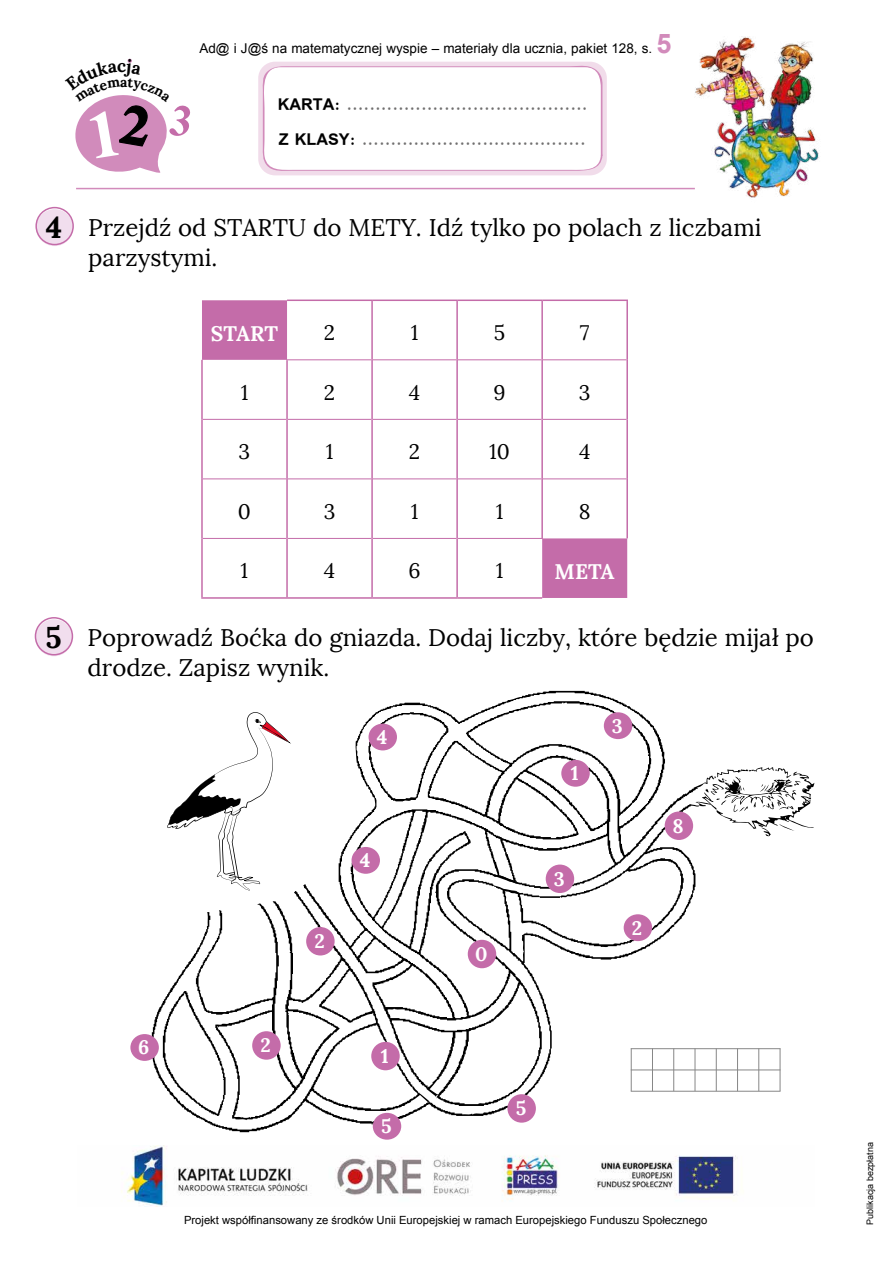
<style>
.page{position:relative;width:893px;height:1263px;background:#fff}
.page>*{position:absolute;margin:0;border:0;box-sizing:border-box;transform-origin:0 0}
.t1{font:700 30px "Lora";color:#000}
.t2{font:24px/30px "Lora";color:#000}
.t3{font:21px "Lora";color:#000}
.t4{font:700 21px "Lora";color:#fff}
.t5{font:700 19.5px "Lora";color:#fff}
.t6{font:700 18px/35.2px "Simplified Arabic";color:#706f6f}
.t7{font:700 17.55px "Lora";color:#000}
.t8{font:700 13.95px "Lora";color:#000}
.t9{font:13.5px "Arial";color:#000}
.t10{font:11.25px "Arial";color:#000}
.t11{font:9px "Arial";color:#000}
.s1{font-weight:700;font-size:27px;color:#d28bbb}
.s2{color:#000}
</style>
<div class="page">
<hr style="left:76px;top:188px;width:619px;height:1px;background:#d28bbb">
<div style="left:258px;top:62px;width:349px;height:113px;background:#f1dcea;border-radius:17px"></div>
<svg style="left:259px;top:65px;width:343px;height:106px"></svg>
<img style="left:695px;top:37px;width:124px;height:161px">
<img style="left:121px;top:1145px;width:615px;height:61px">
<svg style="left:35px;top:207px;width:39px;height:38px"></svg>
<svg style="left:35px;top:617px;width:38px;height:38px"></svg>
<svg style="left:202px;top:300px;width:425px;height:298px"></svg>
<hr style="left:286px;top:359px;width:85px;height:1px;background:#c46ca9">
<hr style="left:373px;top:359px;width:83px;height:1px;background:#c46ca9">
<hr style="left:458px;top:359px;width:83px;height:1px;background:#c46ca9">
<hr style="left:543px;top:359px;width:83px;height:1px;background:#c46ca9">
<hr style="left:203px;top:419px;width:83px;height:1px;background:#c46ca9">
<hr style="left:288px;top:419px;width:83px;height:1px;background:#c46ca9">
<hr style="left:373px;top:419px;width:83px;height:1px;background:#c46ca9">
<hr style="left:458px;top:419px;width:83px;height:1px;background:#c46ca9">
<hr style="left:543px;top:419px;width:83px;height:1px;background:#c46ca9">
<hr style="left:203px;top:478px;width:83px;height:1px;background:#c46ca9">
<hr style="left:288px;top:478px;width:83px;height:1px;background:#c46ca9">
<hr style="left:373px;top:478px;width:83px;height:1px;background:#c46ca9">
<hr style="left:458px;top:478px;width:83px;height:1px;background:#c46ca9">
<hr style="left:543px;top:478px;width:83px;height:1px;background:#c46ca9">
<hr style="left:203px;top:538px;width:83px;height:1px;background:#c46ca9">
<hr style="left:288px;top:538px;width:83px;height:1px;background:#c46ca9">
<hr style="left:373px;top:538px;width:83px;height:1px;background:#c46ca9">
<hr style="left:458px;top:538px;width:85px;height:1px;background:#c46ca9">
<hr style="left:287px;top:300px;width:85px;height:1px;background:#c46ca9">
<hr style="left:372px;top:300px;width:85px;height:1px;background:#c46ca9">
<hr style="left:371px;top:301px;width:2px;height:59px;background:#c46ca9">
<hr style="left:457px;top:300px;width:85px;height:1px;background:#c46ca9">
<hr style="left:456px;top:301px;width:2px;height:59px;background:#c46ca9">
<hr style="left:542px;top:300px;width:86px;height:1px;background:#c46ca9">
<hr style="left:541px;top:301px;width:2px;height:59px;background:#c46ca9">
<hr style="left:626px;top:301px;width:2px;height:59px;background:#c46ca9">
<hr style="left:201px;top:360px;width:2px;height:59px;background:#c46ca9">
<hr style="left:286px;top:360px;width:2px;height:59px;background:#c46ca9">
<hr style="left:371px;top:360px;width:2px;height:59px;background:#c46ca9">
<hr style="left:456px;top:360px;width:2px;height:59px;background:#c46ca9">
<hr style="left:541px;top:360px;width:2px;height:59px;background:#c46ca9">
<hr style="left:626px;top:360px;width:2px;height:59px;background:#c46ca9">
<hr style="left:201px;top:419px;width:2px;height:60px;background:#c46ca9">
<hr style="left:286px;top:419px;width:2px;height:60px;background:#c46ca9">
<hr style="left:371px;top:419px;width:2px;height:60px;background:#c46ca9">
<hr style="left:456px;top:419px;width:2px;height:60px;background:#c46ca9">
<hr style="left:541px;top:419px;width:2px;height:60px;background:#c46ca9">
<hr style="left:626px;top:419px;width:2px;height:60px;background:#c46ca9">
<hr style="left:201px;top:479px;width:2px;height:59px;background:#c46ca9">
<hr style="left:286px;top:479px;width:2px;height:59px;background:#c46ca9">
<hr style="left:371px;top:479px;width:2px;height:59px;background:#c46ca9">
<hr style="left:456px;top:479px;width:2px;height:59px;background:#c46ca9">
<hr style="left:541px;top:479px;width:2px;height:59px;background:#c46ca9">
<hr style="left:626px;top:479px;width:2px;height:59px;background:#c46ca9">
<hr style="left:201px;top:538px;width:2px;height:59px;background:#c46ca9">
<hr style="left:286px;top:538px;width:2px;height:59px;background:#c46ca9">
<hr style="left:371px;top:538px;width:2px;height:59px;background:#c46ca9">
<hr style="left:456px;top:538px;width:2px;height:59px;background:#c46ca9">
<hr style="left:201px;top:597px;width:86px;height:2px;background:#c46ca9">
<hr style="left:287px;top:597px;width:85px;height:2px;background:#c46ca9">
<hr style="left:372px;top:597px;width:85px;height:2px;background:#c46ca9">
<hr style="left:457px;top:597px;width:85px;height:2px;background:#c46ca9">
<svg style="left:151px;top:691px;width:663px;height:441px"></svg>
<svg style="left:705px;top:767px;width:106px;height:45px"></svg>
<svg style="left:758px;top:824px;width:13px;height:12px"></svg>
<svg style="left:340px;top:693px;width:322px;height:19px"></svg>
<svg style="left:307px;top:712px;width:387px;height:410px"></svg>
<svg style="left:167px;top:712px;width:124px;height:179px"></svg>
<div style="left:306px;top:927px;width:29px;height:28px;background:#c46ca9;border-radius:50%"></div>
<div style="left:507px;top:1094px;width:29px;height:29px;background:#c46ca9;border-radius:50%"></div>
<div style="left:546px;top:864px;width:28px;height:29px;background:#c46ca9;border-radius:50%"></div>
<div style="left:371px;top:1042px;width:29px;height:28px;background:#c46ca9;border-radius:50%"></div>
<div style="left:468px;top:940px;width:28px;height:28px;background:#c46ca9;border-radius:50%"></div>
<div style="left:665px;top:811px;width:28px;height:29px;background:#c46ca9;border-radius:50%"></div>
<div style="left:252px;top:1031px;width:29px;height:29px;background:#c46ca9;border-radius:50%"></div>
<div style="left:130px;top:1034px;width:29px;height:27px;background:#c46ca9;border-radius:50%"></div>
<div style="left:373px;top:1113px;width:28px;height:27px;background:#c46ca9;border-radius:50%"></div>
<div style="left:351px;top:847px;width:29px;height:27px;background:#c46ca9;border-radius:50%"></div>
<div style="left:369px;top:724px;width:28px;height:26px;background:#c46ca9;border-radius:50%"></div>
<div style="left:604px;top:712px;width:28px;height:27px;background:#c46ca9;border-radius:50%"></div>
<div style="left:624px;top:914px;width:28px;height:27px;background:#c46ca9;border-radius:50%"></div>
<div style="left:561px;top:760px;width:29px;height:27px;background:#c46ca9;border-radius:50%"></div>
<hr style="left:631px;top:1048px;width:1px;height:43px;background:#878787">
<hr style="left:652px;top:1048px;width:1px;height:43px;background:#878787">
<hr style="left:673px;top:1048px;width:1px;height:43px;background:#878787">
<hr style="left:695px;top:1048px;width:1px;height:43px;background:#878787">
<hr style="left:716px;top:1048px;width:1px;height:43px;background:#878787">
<hr style="left:737px;top:1048px;width:1px;height:43px;background:#878787">
<hr style="left:758px;top:1048px;width:1px;height:43px;background:#878787">
<hr style="left:780px;top:1048px;width:1px;height:43px;background:#878787">
<hr style="left:631px;top:1069px;width:149px;height:1px;background:#878787">
<hr style="left:631px;top:1048px;width:149px;height:1px;background:#878787">
<hr style="left:631px;top:1091px;width:149px;height:1px;background:#878787">
<svg style="left:75px;top:59px;width:115px;height:114px"></svg>
<p class="t7" style="left:117px;top:55px;width:11px">c</p>
<p class="t8" style="left:120px;top:73px;width:9px">a</p>
<p class="t9" style="left:199px;top:39px;width:473px">Ad@ i J@ś na matematycznej wyspie – materiały dla ucznia, pakiet 128, s. <span class="s1">5</span></p>
<p class="t6" style="left:278px;top:87px;width:311px"><span class="s2">KARTA:</span> ..........................................<br><span class="s2">Z KLASY:</span> .......................................</p>
<p class="t1" style="left:46px;top:208px;width:18px">4</p>
<p class="t1" style="left:45px;top:618px;width:18px">5</p>
<p class="t2" style="left:88px;top:213px;width:675px">Przejdź od STARTU do METY. Idź tylko po polach z liczbami parzystymi.</p>
<p class="t4" style="left:211px;top:319px;width:69px">START</p>
<p class="t3" style="left:324px;top:320px;width:13px">2</p>
<p class="t3" style="left:411px;top:320px;width:9px">1</p>
<p class="t3" style="left:494px;top:320px;width:13px">5</p>
<p class="t3" style="left:580px;top:320px;width:11px">7</p>
<p class="t3" style="left:241px;top:379px;width:9px">1</p>
<p class="t3" style="left:324px;top:379px;width:13px">2</p>
<p class="t3" style="left:409px;top:379px;width:13px">4</p>
<p class="t3" style="left:494px;top:379px;width:14px">9</p>
<p class="t3" style="left:579px;top:379px;width:13px">3</p>
<p class="t3" style="left:239px;top:439px;width:13px">3</p>
<p class="t3" style="left:326px;top:439px;width:9px">1</p>
<p class="t3" style="left:409px;top:439px;width:13px">2</p>
<p class="t3" style="left:489px;top:439px;width:22px">10</p>
<p class="t3" style="left:579px;top:439px;width:13px">4</p>
<p class="t3" style="left:238px;top:498px;width:15px">0</p>
<p class="t3" style="left:324px;top:498px;width:13px">3</p>
<p class="t3" style="left:411px;top:498px;width:9px">1</p>
<p class="t3" style="left:496px;top:498px;width:9px">1</p>
<p class="t3" style="left:579px;top:498px;width:13px">8</p>
<p class="t3" style="left:241px;top:558px;width:9px">1</p>
<p class="t3" style="left:324px;top:558px;width:13px">4</p>
<p class="t3" style="left:408px;top:558px;width:14px">6</p>
<p class="t3" style="left:496px;top:558px;width:9px">1</p>
<p class="t4" style="left:555px;top:558px;width:62px">META</p>
<p class="t2" style="left:88px;top:623px;width:728px">Poprowadź Boćka do gniazda. Dodaj liczby, które będzie mijał po drodze. Zapisz wynik.</p>
<p class="t5" style="left:377px;top:724px;width:12px">4</p>
<p class="t5" style="left:314px;top:928px;width:12px">2</p>
<p class="t5" style="left:360px;top:847px;width:12px">4</p>
<p class="t5" style="left:475px;top:941px;width:14px">0</p>
<p class="t5" style="left:571px;top:760px;width:9px">1</p>
<p class="t5" style="left:554px;top:866px;width:12px">3</p>
<p class="t5" style="left:612px;top:713px;width:12px">3</p>
<p class="t5" style="left:673px;top:813px;width:13px">8</p>
<p class="t5" style="left:632px;top:915px;width:12px">2</p>
<p class="t5" style="left:138px;top:1035px;width:13px">6</p>
<p class="t5" style="left:260px;top:1033px;width:12px">2</p>
<p class="t5" style="left:381px;top:1043px;width:9px">1</p>
<p class="t5" style="left:381px;top:1113px;width:12px">5</p>
<p class="t5" style="left:516px;top:1095px;width:12px">5</p>
<p class="t10" style="left:184px;top:1212px;width:525px">Projekt współfinansowany ze środków Unii Europejskiej w ramach Europejskiego Funduszu Społecznego</p>
<p class="t11" style="left:864px;top:1225px;width:84px;rotate:-90deg">Publikacja bezpłatna</p>
</div>
